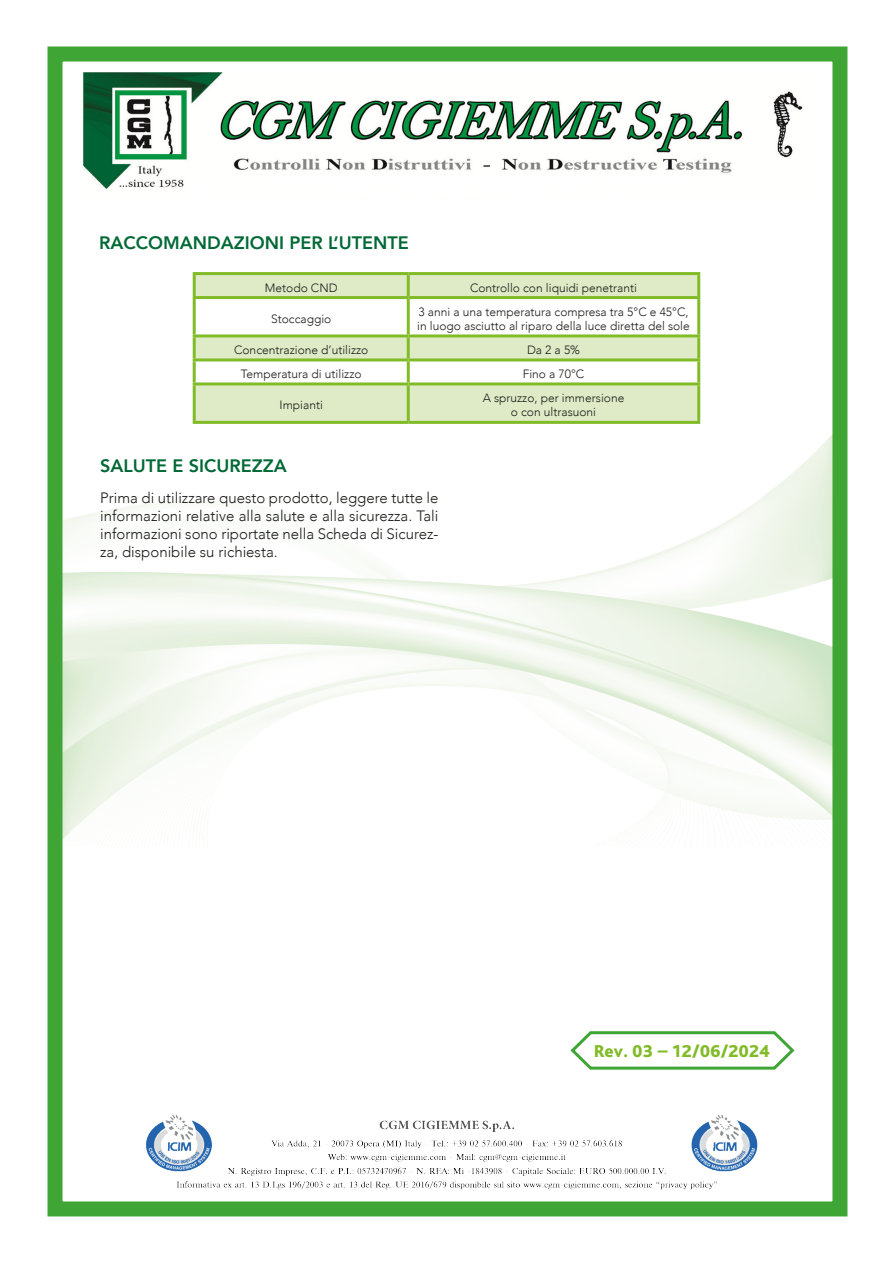
<style>
.page{position:relative;width:893px;height:1263px;background:#fff}
.page>*{position:absolute;margin:0;border:0;box-sizing:border-box;transform-origin:0 0}
.t1{font:800 18px "Avenir";color:#006935}
.t2{font:800 18px "Bliss Pro";color:#81bb27}
.t3{font:300 15px/18px "Avenir";color:#1d1d1b;text-align:justify}
.t4{font:300 12px/14.4px "Avenir";color:#1d1d1b}
.s1{font-family:"Avenir"}
</style>
<div class="page">
<div style="left:48px;top:46px;width:799px;height:1170px;border:15px solid #3fa535"></div>
<img style="left:82px;top:72px;width:721px;height:119px">
<img style="left:109px;top:1114px;width:676px;height:87px">
<svg style="left:196px;top:275px;width:501px;height:146px;fill:#dfebc6"></svg>
<hr style="left:408px;top:272px;width:292px;height:3px;background:#81bb27">
<hr style="left:697px;top:275px;width:3px;height:21px;background:#81bb27">
<hr style="left:193px;top:296px;width:215px;height:3px;background:#81bb27">
<hr style="left:408px;top:296px;width:292px;height:3px;background:#81bb27">
<hr style="left:697px;top:299px;width:3px;height:35px;background:#81bb27">
<hr style="left:697px;top:361px;width:3px;height:21px;background:#81bb27">
<hr style="left:697px;top:385px;width:3px;height:36px;background:#81bb27">
<hr style="left:193px;top:334px;width:215px;height:3px;background:#81bb27">
<hr style="left:408px;top:334px;width:292px;height:3px;background:#81bb27">
<hr style="left:697px;top:337px;width:3px;height:21px;background:#81bb27">
<hr style="left:193px;top:358px;width:215px;height:3px;background:#81bb27">
<hr style="left:408px;top:358px;width:292px;height:3px;background:#81bb27">
<hr style="left:193px;top:382px;width:215px;height:3px;background:#81bb27">
<hr style="left:408px;top:382px;width:292px;height:3px;background:#81bb27">
<hr style="left:193px;top:421px;width:215px;height:3px;background:#81bb27">
<hr style="left:408px;top:421px;width:292px;height:3px;background:#81bb27">
<hr style="left:193px;top:272px;width:215px;height:3px;background:#81bb27">
<hr style="left:193px;top:275px;width:3px;height:21px;background:#81bb27">
<hr style="left:407px;top:275px;width:3px;height:21px;background:#81bb27">
<hr style="left:193px;top:299px;width:3px;height:35px;background:#81bb27">
<hr style="left:407px;top:299px;width:3px;height:35px;background:#81bb27">
<hr style="left:193px;top:337px;width:3px;height:21px;background:#81bb27">
<hr style="left:407px;top:337px;width:3px;height:21px;background:#81bb27">
<hr style="left:193px;top:361px;width:3px;height:21px;background:#81bb27">
<hr style="left:407px;top:361px;width:3px;height:21px;background:#81bb27">
<hr style="left:193px;top:385px;width:3px;height:36px;background:#81bb27">
<hr style="left:407px;top:385px;width:3px;height:36px;background:#81bb27">
<svg style="left:570px;top:1031px;width:225px;height:39px"></svg>
<p class="t1" style="left:99px;top:229px;width:311px">RACCOMANDAZIONI PER L’UTENTE</p>
<p class="t4" style="left:265px;top:280px;width:74px">Metodo CND</p>
<p class="t4" style="left:470px;top:280px;width:168px">Controllo con liquidi penetranti</p>
<p class="t4" style="left:271px;top:311px;width:62px">Stoccaggio</p>
<p class="t4" style="left:417px;top:304px;width:274px">3 anni a una temperatura compresa tra 5°C e 45°C, in luogo asciutto al riparo della luce diretta del sole</p>
<p class="t4" style="left:234px;top:343px;width:136px">Concentrazione d’utilizzo</p>
<p class="t4" style="left:527px;top:343px;width:54px">Da 2 a 5%</p>
<p class="t4" style="left:241px;top:367px;width:122px">Temperatura di utilizzo</p>
<p class="t4" style="left:523px;top:367px;width:63px">Fino a 70°C</p>
<p class="t4" style="left:280px;top:398px;width:45px">Impianti</p>
<p class="t4" style="left:483px;top:391px;width:143px">A spruzzo, per immersione</p>
<p class="t4" style="left:511px;top:405px;width:87px">o con ultrasuoni</p>
<p class="t1" style="left:100px;top:452px;width:188px">SALUTE E SICUREZZA</p>
<p class="t3" style="left:100px;top:489px;width:340px">Prima di utilizzare questo prodotto, leggere tutte le informazioni relative alla salute e alla sicurezza. Tali informazioni sono riportate nella Scheda di Sicurez&shy;za, disponibile su richiesta.</p>
<p class="t2" style="left:594px;top:1039px;width:178px">Rev. 03 <span class="s1">−</span> 12/06/2024</p>
</div>
